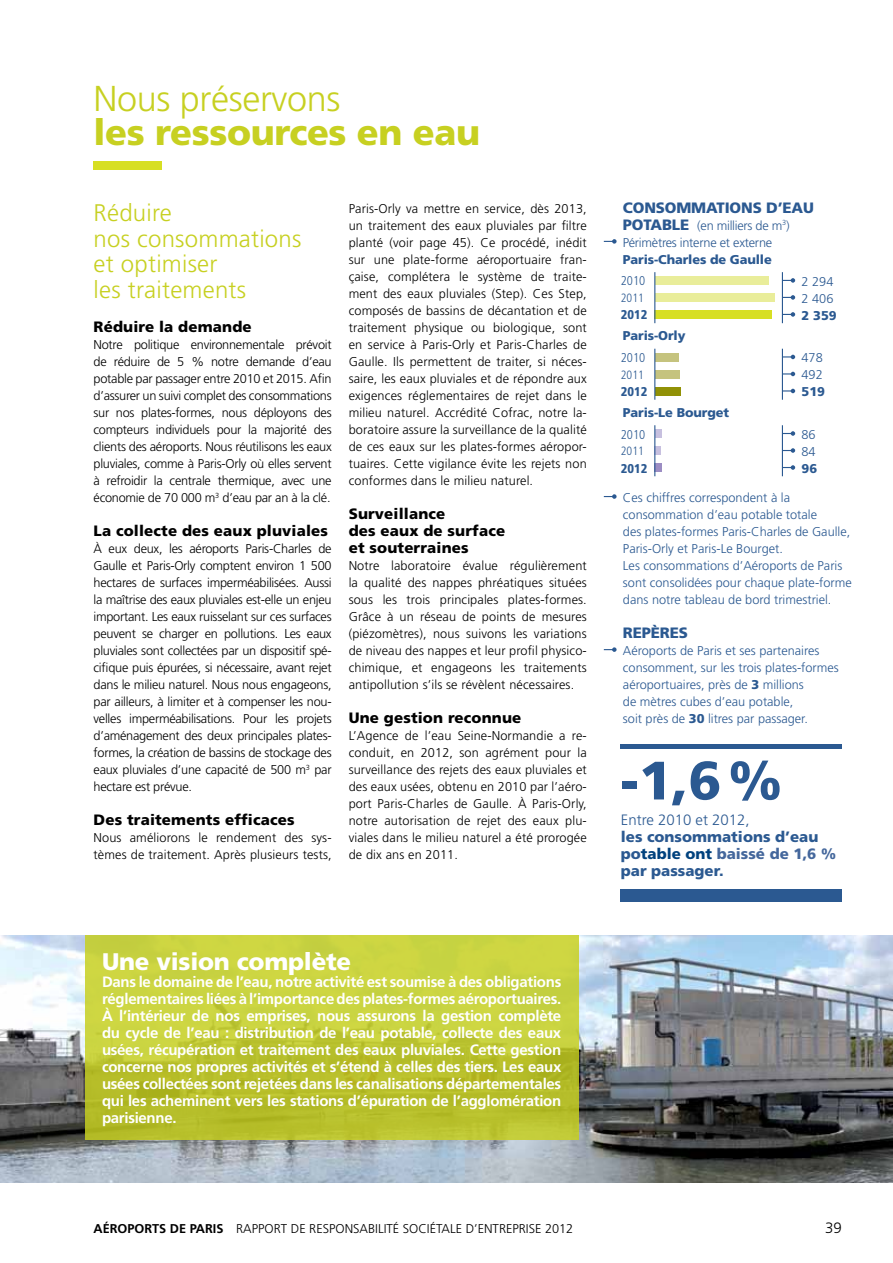
<style>
.page{position:relative;width:893px;height:1263px;background:#fff}
.page>*{position:absolute;margin:0;border:0;box-sizing:border-box;transform-origin:0 0}
.t1{font:900 54px "Frutiger";color:#2b5991}
.t2{font:900 36px "Frutiger";letter-spacing:-.01em;color:#c7d021}
.t3{font:300 36px "Frutiger";letter-spacing:-.01em;color:#c7d021}
.t4{font:300 24px/25.5px "Frutiger";letter-spacing:.01em;color:#c7d021}
.t5{font:900 24px "Frutiger";letter-spacing:-.01em;color:#fff}
.t6{font:700 15px/17px "Frutiger";letter-spacing:-.02em;color:#fff;text-align:justify}
.t7{font:900 15px/17px "Frutiger";letter-spacing:.01em;color:#000}
.t8{font:900 15px/17px "Frutiger";color:#2b5991}
.t9{font:300 15px "Frutiger";color:#2b5991}
.t10{font:300 15px "Frutiger";color:#000}
.t11{font:300 12.75px/17px "Frutiger";letter-spacing:.01em;color:#000;text-align:justify}
.t12{font:300 12.75px/17px "Frutiger";color:#2b5991}
.t13{font:900 12.75px "Frutiger";letter-spacing:-.01em;color:#2b5991}
.t14{font:300 12.75px/17px "Frutiger";letter-spacing:-.02em;color:#2b5991}
.t15{font:300 condensed 12.75px "Frutiger";color:#2b5991}
.t16{font:900 condensed 12.75px "Frutiger";color:#2b5991}
.t17{font:300 condensed 12px "Frutiger";color:#2b5991}
.s1{font-weight:900;font-size:15px}
.s2{font-weight:900}
.s3{color:#00427e}
.s4{color:#44679c}
.s5{font-weight:700}
</style>
<div class="page">
<div style="left:94px;top:162px;width:68px;height:8px;background:#d7df23"></div>
<svg style="left:604px;top:647px;width:13px;height:5px"></svg>
<svg style="left:604px;top:494px;width:13px;height:5px"></svg>
<svg style="left:604px;top:239px;width:13px;height:5px"></svg>
<div style="left:655px;top:293px;width:119px;height:9px;background:#e9ed9a"></div>
<div style="left:655px;top:276px;width:114px;height:9px;background:#e9ed9a"></div>
<div style="left:655px;top:370px;width:24px;height:8px;background:#c5c37e"></div>
<div style="left:655px;top:446px;width:6px;height:9px;background:#c7c0df"></div>
<div style="left:655px;top:311px;width:117px;height:8px;background:#d7df23"></div>
<div style="left:655px;top:387px;width:26px;height:9px;background:#919106"></div>
<div style="left:655px;top:464px;width:7px;height:8px;background:#9c8dc3"></div>
<div style="left:655px;top:353px;width:24px;height:8px;background:#c5c37e"></div>
<div style="left:655px;top:429px;width:6px;height:9px;background:#c7c0df"></div>
<svg style="left:783px;top:278px;width:12px;height:5px"></svg>
<svg style="left:783px;top:355px;width:12px;height:4px"></svg>
<svg style="left:783px;top:431px;width:12px;height:5px"></svg>
<svg style="left:783px;top:295px;width:12px;height:5px"></svg>
<svg style="left:783px;top:372px;width:12px;height:4px"></svg>
<svg style="left:783px;top:448px;width:12px;height:5px"></svg>
<svg style="left:783px;top:312px;width:12px;height:5px"></svg>
<svg style="left:783px;top:389px;width:12px;height:4px"></svg>
<svg style="left:783px;top:465px;width:12px;height:5px"></svg>
<hr style="left:782px;top:272px;width:1px;height:51px;background:#2b5991">
<hr style="left:782px;top:349px;width:1px;height:51px;background:#2b5991">
<hr style="left:782px;top:425px;width:1px;height:51px;background:#2b5991">
<hr style="left:654px;top:272px;width:1px;height:51px;background:#2b5991">
<hr style="left:654px;top:349px;width:1px;height:51px;background:#2b5991">
<hr style="left:654px;top:425px;width:1px;height:51px;background:#2b5991">
<hr style="left:621px;top:744px;width:221px;height:4px;background:#2b5991">
<div style="left:621px;top:889px;width:221px;height:12px;background:#2b5991"></div>
<img style="left:0;top:935px;width:893px;height:247px">
<svg style="left:85px;top:935px;width:493px;height:205px;background:#c1c936"></svg>
<h2 class="t3" style="left:94px;top:78px;width:249px">Nous préservons</h2>
<h2 class="t2" style="left:94px;top:110px;width:388px">les ressources en eau</h2>
<h3 class="t4" style="left:94px;top:200px;width:209px">Réduire<br>nos consommations et optimiser<br>les traitements</h3>
<p class="t7" style="left:94px;top:318px;width:160px">Réduire la demande</p>
<p class="t11" style="left:94px;top:336px;width:240px">Notre politique environnementale prévoit de réduire de 5 % notre demande d’eau potable par passager entre 2010 et 2015. Afin d’assurer un suivi complet des consommations sur nos plates-formes, nous déployons des compteurs individuels pour la majorité des clients des aéroports. Nous réutilisons les eaux pluviales, comme à Paris-Orly où elles servent à refroidir la centrale thermique, avec une économie de 70 000 m<sup>3</sup> d’eau par an à la clé.</p>
<p class="t7" style="left:94px;top:522px;width:236px">La collecte des eaux pluviales</p>
<p class="t11" style="left:94px;top:540px;width:240px">À eux deux, les aéroports Paris-Charles de Gaulle et Paris-Orly comptent environ 1 500 hectares de surfaces imperméabilisées. Aussi la maîtrise des eaux pluviales est-elle un enjeu important. Les eaux ruisselant sur ces surfaces peuvent se charger en pollutions. Les eaux pluviales sont collectées par un dispositif spé&shy;cifique puis épurées, si nécessaire, avant rejet dans le milieu naturel. Nous nous engageons, par ailleurs, à limiter et à compenser les nou&shy;velles imperméabilisations. Pour les projets d’aménagement des deux principales plates&shy;formes, la création de bassins de stockage des eaux pluviales d’une capacité de 500 m<sup>3</sup> par hectare est prévue.</p>
<p class="t7" style="left:94px;top:811px;width:202px">Des traitements efficaces</p>
<p class="t11" style="left:94px;top:829px;width:240px">Nous améliorons le rendement des sys&shy;tèmes de traitement. Après plusieurs tests,</p>
<p class="t11" style="left:349px;top:200px;width:240px">Paris-Orly va mettre en service, dès 2013, un traitement des eaux pluviales par filtre planté (voir page 45). Ce procédé, inédit sur une plate-forme aéroportuaire fran&shy;çaise, complétera le système de traite&shy;ment des eaux pluviales (Step). C es Step, composés de bassins de décantation et de traitement physique ou biologique, sont en service à Paris-Orly et Paris-C harles de Gaulle. Ils permettent de traiter, si néces&shy;saire, les eaux pluviales et de répondre aux exigences réglementaires de rejet dans le milieu naturel. Accrédité C ofrac, notre la&shy;boratoire assure la surveillance de la qualité de ces eaux sur les plates-formes aéropor&shy;tuaires. C ette vigilance évite les rejets non conformes dans le milieu naturel.</p>
<p class="t7" style="left:349px;top:505px;width:158px">Surveillance<br>des eaux de surface et souterraines</p>
<p class="t11" style="left:349px;top:557px;width:240px">Notre laboratoire évalue régulièrement la qualité des nappes phréatiques situées sous les trois principales plates-formes.<br>Grâce à un réseau de points de mesures (piézomètres), nous suivons les variations de niveau des nappes et leur profil physico&shy;chimique, et engageons les traitements antipollution s’ils se révèlent nécessaires.</p>
<p class="t7" style="left:349px;top:709px;width:174px">Une gestion reconnue</p>
<p class="t11" style="left:349px;top:727px;width:240px">L’Agence de l’eau Seine-Normandie a re&shy;conduit, en 2012, son agrément pour la surveillance des rejets des eaux pluviales et des eaux usées, obtenu en 2010 par l’aéro&shy;port Paris-C harles de Gaulle. À Paris-Orly, notre autorisation de rejet des eaux plu&shy;viales dans le milieu naturel a été prorogée de dix ans en 2011.</p>
<h3 class="t5" style="left:102px;top:947px;width:251px">Une vision complète</h3>
<p class="t6" style="left:102px;top:973px;width:461px">Dans le domaine de l’eau, notre activité est soumise à des obligations réglementaires liées à l’importance des plates-formes aéroportuaires.<br>À l’intérieur de nos emprises, nous assurons la gestion complète du cycle de l’eau : distribution de l’eau potable, collecte des eaux usées, récupération et traitement des eaux pluviales. Cette gestion concerne nos propres activités et s’étend à celles des tiers. Les eaux usées collectées sont rejetées dans les canalisations départementales qui les acheminent vers les stations d’épuration de l’agglomération parisienne.</p>
<p class="t8" style="left:623px;top:199px;width:171px">Consommations d’eau</p>
<p class="t14" style="left:623px;top:217px;width:168px"><span class="s1">potable</span> (en milliers de m<sup>3</sup>)<br>Périmètres interne et externe</p>
<p class="t13" style="left:623px;top:251px;width:150px">Paris-Charles de Gaulle</p>
<p class="t15" style="left:621px;top:274px;width:26px">2010</p>
<p class="t12" style="left:801px;top:273px;width:33px">2 294</p>
<p class="t17" style="left:621px;top:291px;width:25px">2011</p>
<p class="t12" style="left:801px;top:290px;width:33px">2 406</p>
<p class="t16" style="left:621px;top:307px;width:28px">2012</p>
<p class="t13" style="left:801px;top:307px;width:37px">2 359</p>
<p class="t13" style="left:623px;top:328px;width:64px">Paris-Orly</p>
<p class="t15" style="left:621px;top:350px;width:26px">2010</p>
<p class="t12" style="left:801px;top:349px;width:23px">478</p>
<p class="t17" style="left:621px;top:368px;width:25px">2011</p>
<p class="t12" style="left:801px;top:366px;width:23px">492</p>
<p class="t16" style="left:621px;top:384px;width:28px">2012</p>
<p class="t13" style="left:801px;top:384px;width:25px">519</p>
<p class="t13" style="left:623px;top:405px;width:108px">Paris-Le Bourget</p>
<p class="t15" style="left:621px;top:427px;width:26px">2010</p>
<p class="t12" style="left:801px;top:426px;width:16px">86</p>
<p class="t17" style="left:621px;top:444px;width:25px">2011</p>
<p class="t12" style="left:801px;top:443px;width:16px">84</p>
<p class="t16" style="left:621px;top:460px;width:28px">2012</p>
<p class="t13" style="left:801px;top:461px;width:17px">96</p>
<p class="t12" style="left:623px;top:489px;width:230px">C es chiffres correspondent à la consommation d’eau potable totale<br>des plates-formes Paris-C harles de Gaulle, Paris-Orly et Paris-Le Bourget.<br>Les consommations d’Aéroports de Paris sont consolidées pour chaque plate-forme dans notre tableau de bord trimestriel.</p>
<p class="t8" style="left:623px;top:624px;width:66px">Repères</p>
<p class="t12" style="left:623px;top:642px;width:217px">Aéroports de Paris et ses partenaires consomment, sur les trois plates-formes aéroportuaires, près de <span class="s2">3</span> millions<br>de mètres cubes d’eau potable,<br>soit près de <span class="s2">30</span> litres par passager.</p>
<h1 class="t1" style="left:621px;top:748px;width:163px">-1,6%</h1>
<p class="t9" style="left:621px;top:811px;width:130px">Entre 2010 et 2012,</p>
<p class="t8" style="left:621px;top:828px;width:217px">les consommations d’eau po<span class="s3">table ont</span> <span class="s4">baissé de 1,6 % </span>par passager.</p>
<p class="t11" style="left:94px;top:1220px;width:481px"><span class="s5">Aéroports de Paris</span> Rapport de responsabilité sociétale d’entreprise 2012</p>
<p class="t10" style="left:825px;top:1219px;width:18px">39</p>
</div>
